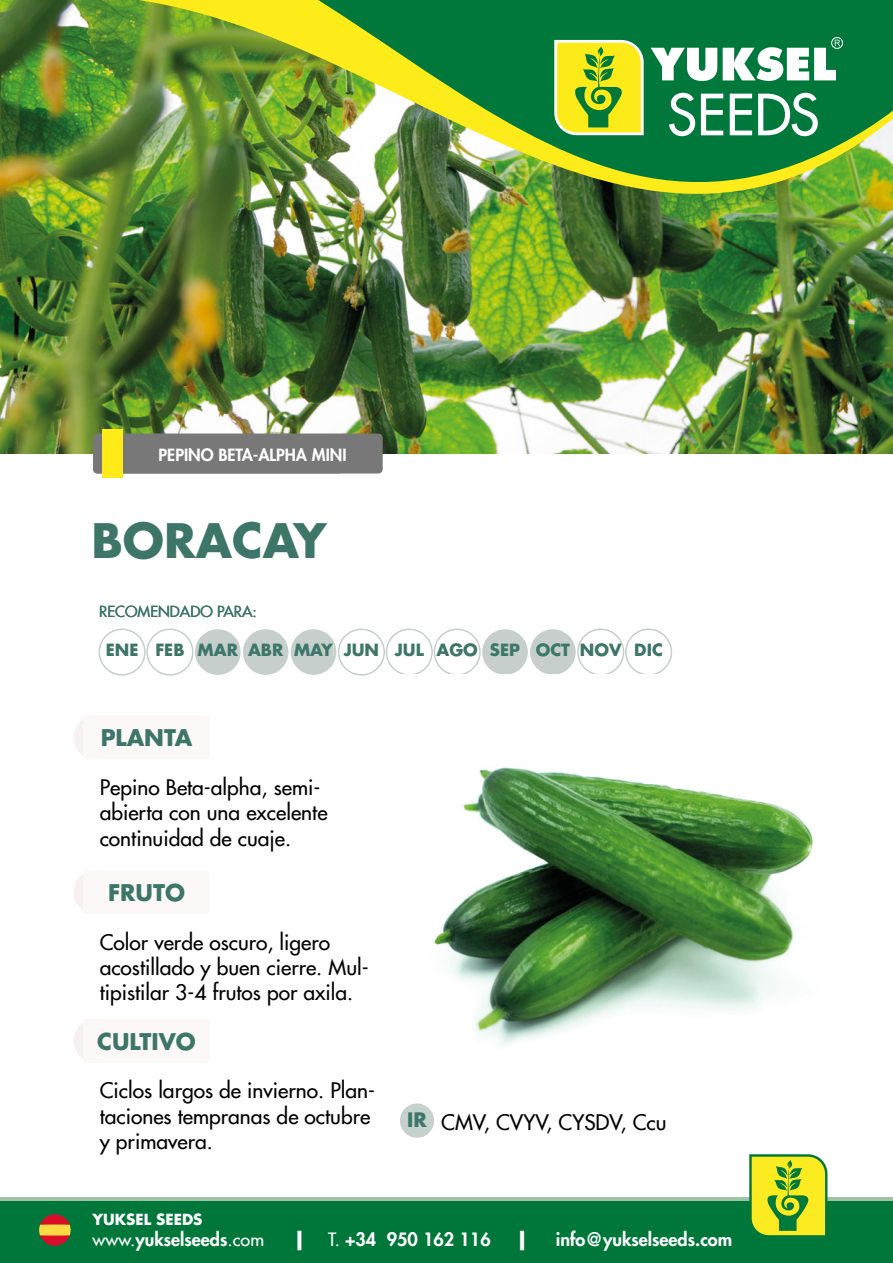
<style>
.page{position:relative;width:893px;height:1263px;background:#fff}
.page>*{position:absolute;margin:0;border:0;box-sizing:border-box;transform-origin:0 0}
.t1{font:700 46.5px "Futura";color:#3d7669}
.t2{font:700 22.5px "Futura";color:#3d7669}
.t3{font:500 21px/25.2px "Futura";color:#000}
.t4{font:700 19.5px "Futura";color:#3d7669}
.t5{font:800 19.5px "Futura";color:#fff}
.t6{font:800 18px "Futura";color:#fff}
.t7{font:700 16.5px "Futura";color:#3d766a}
.t8{font:800 16.5px "Futura";color:#fff}
.t9{font:700 16.5px "Futura";color:#3d7669}
.t10{font:500 15px "Futura";color:#3d7669}
.t11{font:700 15px "Futura";color:#fff}
.s1{font-weight:700;font-size:19.5px;color:#3d7669}
.s2{font-weight:500}
.s3{font-size:19.5px}
</style>
<div class="page">
<div style="left:0;top:1197px;width:893px;height:62px;background:#a0c2a5"></div>
<div style="left:0;top:1201px;width:893px;height:62px;background:#00773a"></div>
<svg style="left:39px;top:1214px;width:31px;height:32px"></svg>
<svg style="left:749px;top:1154px;width:78px;height:82px;background:#b8cc2c"></svg>
<svg style="left:99px;top:628px;width:573px;height:48px"></svg>
<div style="left:74px;top:716px;width:43px;height:43px;background:#f6f0f0;border-radius:50%"></div>
<div style="left:74px;top:870px;width:43px;height:44px;background:#f6f0f0;border-radius:50%"></div>
<div style="left:74px;top:1019px;width:43px;height:43px;background:#f6f0f0;border-radius:50%"></div>
<div style="left:83px;top:716px;width:127px;height:43px;background:#fcf8f7;border-radius:4px"></div>
<div style="left:83px;top:870px;width:127px;height:44px;background:#fcf8f7;border-radius:4px"></div>
<div style="left:83px;top:1019px;width:127px;height:43px;background:#fcf8f7;border-radius:4px"></div>
<img style="left:0;top:194px;width:893px;height:259px">
<img style="left:0;top:0;width:25px;height:194px">
<img style="left:25px;top:0;width:868px;height:194px">
<svg style="left:554px;top:40px;width:90px;height:95px;background:#cbd638"></svg>
<svg style="left:651px;top:48px;width:66px;height:33px"></svg>
<svg style="left:723px;top:37px;width:120px;height:44px"></svg>
<svg style="left:669px;top:93px;width:26px;height:43px"></svg>
<svg style="left:701px;top:94px;width:22px;height:41px"></svg>
<svg style="left:730px;top:94px;width:22px;height:41px"></svg>
<svg style="left:758px;top:93px;width:60px;height:43px"></svg>
<div style="left:93px;top:433px;width:290px;height:40px;background:#787878;border-radius:4px"></div>
<div style="left:102px;top:429px;width:20px;height:49px;background:#feeb17"></div>
<img style="left:377px;top:675px;width:436px;height:370px">
<div style="left:400px;top:1103px;width:34px;height:35px;background:#c6d0cc;border-radius:50%"></div>
<p class="t8" style="left:159px;top:445px;width:190px">PEPINO BETA-ALPHA MINI</p>
<h1 class="t1" style="left:91px;top:509px;width:237px">BORACAY</h1>
<p class="t10" style="left:99px;top:602px;width:159px">RECOMENDADO PARA:</p>
<p class="t7" style="left:198px;top:639px;width:137px">MAR ABR MAY</p>
<p class="t7" style="left:436px;top:639px;width:187px">AGO SEP OCT NOV</p>
<p class="t9" style="left:106px;top:639px;width:80px">ENE FEB</p>
<p class="t9" style="left:344px;top:639px;width:82px">JUN JUL</p>
<p class="t9" style="left:634px;top:639px;width:30px">DIC</p>
<p class="t2" style="left:101px;top:723px;width:93px">PLANTA</p>
<p class="t3" style="left:100px;top:775px;width:229px">Pepino Beta-alpha, semi&shy;abierta con una excelente continuidad de cuaje.</p>
<p class="t2" style="left:108px;top:878px;width:78px">FRUTO</p>
<p class="t3" style="left:100px;top:929px;width:270px">Color verde oscuro, ligero acostillado y buen cierre. Mul&shy;tipistilar 3-4 frutos por axila.</p>
<p class="t2" style="left:97px;top:1026px;width:100px">CULTIVO</p>
<p class="t3" style="left:100px;top:1078px;width:277px">Ciclos largos de invierno. Plan&shy;taciones tempranas de octubre y primavera.</p>
<p class="t4" style="left:403px;top:1106px;width:30px">HR</p>
<p class="t3" style="left:407px;top:1109px;width:261px"><span class="s1">IR</span> CMV, CVYV, CYSDV, Ccu</p>
<p class="t11" style="left:92px;top:1209px;width:112px">YUKSEL SEEDS</p>
<p class="t6" style="left:92px;top:1228px;width:173px"><span class="s2">www.</span>yukselseeds<span class="s2">.com</span></p>
<p class="t6" style="left:292px;top:1228px;width:200px"><span class="s3">|</span> <span class="s2">T.</span> +34 950 162 116</p>
<p class="t5" style="left:515px;top:1226px;width:16px">|</p>
<p class="t6" style="left:556px;top:1228px;width:178px">info@yukselseeds.com</p>
</div>
